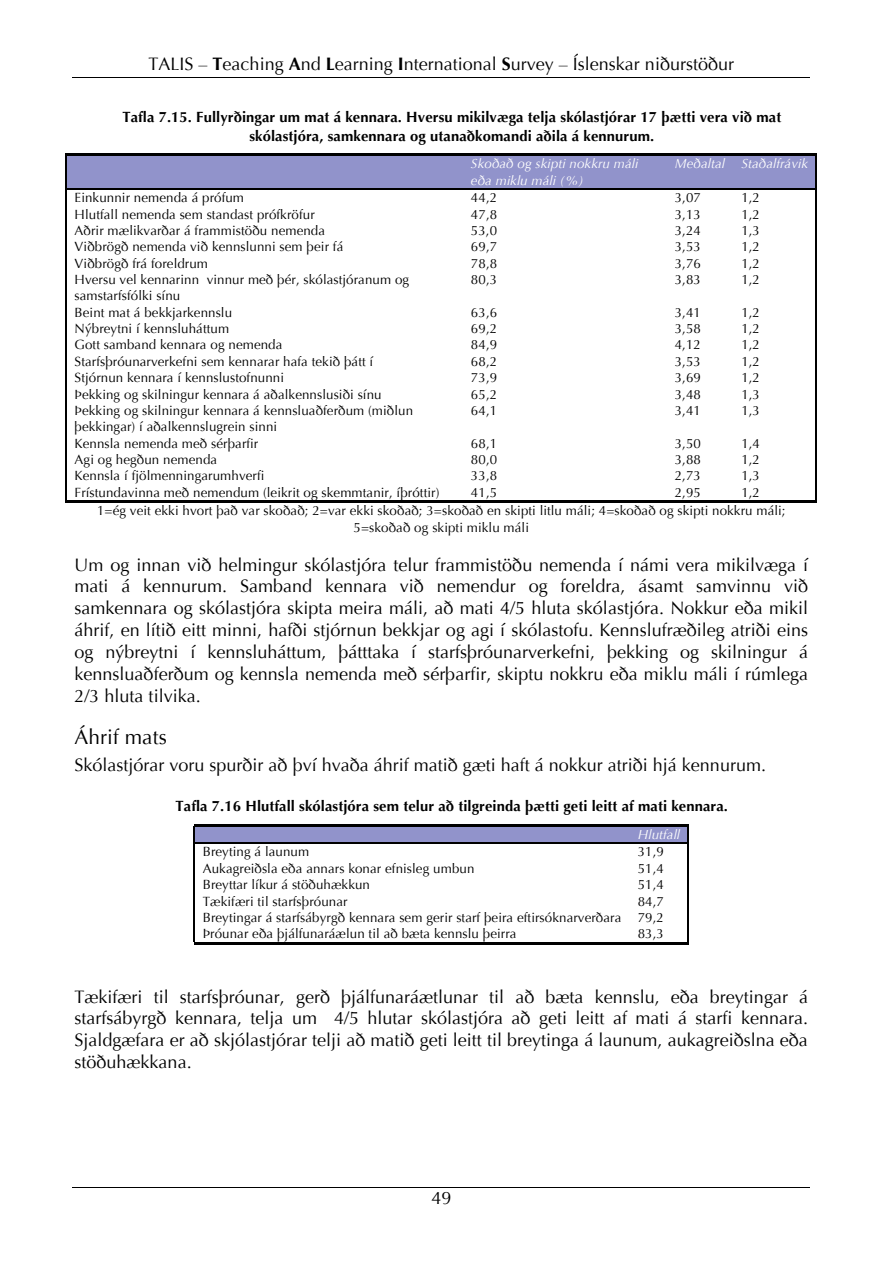
<style>
.page{position:relative;width:893px;height:1263px;background:#fff}
.page>*{position:absolute;margin:0;border:0;box-sizing:border-box;transform-origin:0 0}
.t1{font:20.85px "Optima";letter-spacing:.005em;color:#000}
.t2{font:18px/21.8px "Optima";color:#000;text-align:justify}
.t3{font:700 14.7px/18.3px "Optima";letter-spacing:.01em;color:#000;text-align:center}
.t4{font:13.35px/16.4px "Optima";letter-spacing:.005em;color:#000}
.t5{font:italic 13.35px/16.5px "Optima";letter-spacing:.005em;color:#fff}
.s1{font-weight:700}
</style>
<div class="page">
<hr style="left:72px;top:77px;width:738px;height:1px;background:#000">
<hr style="left:72px;top:1187px;width:738px;height:1px;background:#000">
<div style="left:67px;top:156px;width:396px;height:32px;background:#9193cb"></div>
<div style="left:463px;top:156px;width:203px;height:32px;background:#9193cb"></div>
<div style="left:666px;top:156px;width:67px;height:32px;background:#9193cb"></div>
<div style="left:733px;top:156px;width:82px;height:32px;background:#9193cb"></div>
<hr style="left:66px;top:154px;width:397px;height:2px;background:#000">
<hr style="left:465px;top:154px;width:201px;height:2px;background:#000">
<hr style="left:669px;top:154px;width:64px;height:2px;background:#000">
<hr style="left:735px;top:154px;width:80px;height:2px;background:#000">
<hr style="left:66px;top:156px;width:1px;height:32px;background:#000">
<hr style="left:815px;top:156px;width:2px;height:32px;background:#000">
<hr style="left:67px;top:188px;width:396px;height:2px;background:#000">
<hr style="left:464px;top:188px;width:202px;height:2px;background:#000">
<hr style="left:668px;top:188px;width:65px;height:2px;background:#000">
<hr style="left:734px;top:188px;width:81px;height:2px;background:#000">
<svg style="left:66px;top:188px;width:1px;height:84px"></svg>
<svg style="left:815px;top:188px;width:2px;height:84px"></svg>
<hr style="left:66px;top:272px;width:1px;height:32px;background:#000">
<hr style="left:815px;top:272px;width:2px;height:32px;background:#000">
<svg style="left:66px;top:304px;width:1px;height:98px"></svg>
<svg style="left:815px;top:304px;width:2px;height:98px"></svg>
<hr style="left:66px;top:402px;width:1px;height:33px;background:#000">
<hr style="left:815px;top:402px;width:2px;height:33px;background:#000">
<svg style="left:66px;top:435px;width:1px;height:66px"></svg>
<hr style="left:66px;top:501px;width:397px;height:2px;background:#000">
<hr style="left:464px;top:501px;width:202px;height:2px;background:#000">
<hr style="left:668px;top:501px;width:65px;height:2px;background:#000">
<hr style="left:734px;top:501px;width:81px;height:2px;background:#000">
<svg style="left:815px;top:435px;width:2px;height:68px"></svg>
<div style="left:195px;top:826px;width:434px;height:17px;background:#9193cb"></div>
<div style="left:629px;top:826px;width:58px;height:17px;background:#9193cb"></div>
<hr style="left:194px;top:824px;width:435px;height:2px;background:#000">
<hr style="left:632px;top:824px;width:55px;height:2px;background:#000">
<hr style="left:195px;top:843px;width:434px;height:1px;background:#000">
<hr style="left:630px;top:843px;width:57px;height:1px;background:#000">
<svg style="left:194px;top:826px;width:1px;height:116px"></svg>
<hr style="left:194px;top:942px;width:435px;height:2px;background:#000">
<hr style="left:630px;top:942px;width:57px;height:2px;background:#000">
<svg style="left:687px;top:824px;width:1px;height:120px"></svg>
<h2 class="t2" style="left:149px;top:54px;width:587px">TALIS – <span class="s1">T</span>eaching <span class="s1">A</span>nd <span class="s1">L</span>earning <span class="s1">I</span>nternational <span class="s1">S</span>urvey – Íslenskar niðurstöður</h2>
<p class="t3" style="left:122px;top:108px;width:660px">Tafla 7.15. Fullyrðingar um mat á kennara. Hversu mikilvæga telja skólastjórar 17 þætti vera við mat skólastjóra, samkennara og utanaðkomandi aðila á kennurum.</p>
<p class="t5" style="left:471px;top:156px;width:169px">Skoðað og skipti nokkru máli eða miklu máli (%)</p>
<p class="t5" style="left:675px;top:156px;width:135px">Meðaltal Staðalfrávik</p>
<p class="t4" style="left:75px;top:190px;width:171px">Einkunnir nemenda á prófum</p>
<p class="t4" style="left:471px;top:190px;width:28px">44,2</p>
<p class="t4" style="left:675px;top:190px;width:28px">3,07</p>
<p class="t4" style="left:741px;top:190px;width:20px">1,2</p>
<p class="t4" style="left:75px;top:206px;width:242px">Hlutfall nemenda sem standast prófkröfur</p>
<p class="t4" style="left:471px;top:206px;width:28px">47,8</p>
<p class="t4" style="left:675px;top:206px;width:28px">3,13</p>
<p class="t4" style="left:741px;top:206px;width:20px">1,2</p>
<p class="t4" style="left:75px;top:222px;width:252px">Aðrir mælikvarðar á frammistöðu nemenda</p>
<p class="t4" style="left:471px;top:222px;width:28px">53,0</p>
<p class="t4" style="left:675px;top:222px;width:28px">3,24</p>
<p class="t4" style="left:741px;top:222px;width:20px">1,3</p>
<p class="t4" style="left:75px;top:239px;width:270px">Viðbrögð nemenda við kennslunni sem þeir fá</p>
<p class="t4" style="left:471px;top:239px;width:28px">69,7</p>
<p class="t4" style="left:675px;top:239px;width:28px">3,53</p>
<p class="t4" style="left:741px;top:239px;width:20px">1,2</p>
<p class="t4" style="left:75px;top:255px;width:135px">Viðbrögð frá foreldrum</p>
<p class="t4" style="left:471px;top:255px;width:28px">78,8</p>
<p class="t4" style="left:675px;top:255px;width:28px">3,76</p>
<p class="t4" style="left:741px;top:255px;width:20px">1,2</p>
<p class="t4" style="left:75px;top:272px;width:336px">Hversu vel kennarinn vinnur með þér, skólastjóranum og samstarfsfólki sínu</p>
<p class="t4" style="left:471px;top:272px;width:28px">80,3</p>
<p class="t4" style="left:675px;top:272px;width:28px">3,83</p>
<p class="t4" style="left:741px;top:272px;width:20px">1,2</p>
<p class="t4" style="left:75px;top:304px;width:159px">Beint mat á bekkjarkennslu</p>
<p class="t4" style="left:471px;top:304px;width:28px">63,6</p>
<p class="t4" style="left:675px;top:304px;width:28px">3,41</p>
<p class="t4" style="left:741px;top:304px;width:20px">1,2</p>
<p class="t4" style="left:75px;top:321px;width:156px">Nýbreytni í kennsluháttum</p>
<p class="t4" style="left:471px;top:321px;width:28px">69,2</p>
<p class="t4" style="left:675px;top:321px;width:28px">3,58</p>
<p class="t4" style="left:741px;top:321px;width:20px">1,2</p>
<p class="t4" style="left:75px;top:337px;width:209px">Gott samband kennara og nemenda</p>
<p class="t4" style="left:471px;top:337px;width:28px">84,9</p>
<p class="t4" style="left:675px;top:337px;width:28px">4,12</p>
<p class="t4" style="left:741px;top:337px;width:20px">1,2</p>
<p class="t4" style="left:75px;top:353px;width:300px">Starfsþróunarverkefni sem kennarar hafa tekið þátt í</p>
<p class="t4" style="left:471px;top:353px;width:28px">68,2</p>
<p class="t4" style="left:675px;top:353px;width:28px">3,53</p>
<p class="t4" style="left:741px;top:353px;width:20px">1,2</p>
<p class="t4" style="left:75px;top:370px;width:211px">Stjórnun kennara í kennslustofnunni</p>
<p class="t4" style="left:471px;top:370px;width:28px">73,9</p>
<p class="t4" style="left:675px;top:370px;width:28px">3,69</p>
<p class="t4" style="left:741px;top:370px;width:20px">1,2</p>
<p class="t4" style="left:75px;top:386px;width:309px">Þekking og skilningur kennara á aðalkennslusiði sínu</p>
<p class="t4" style="left:471px;top:386px;width:28px">65,2</p>
<p class="t4" style="left:675px;top:386px;width:28px">3,48</p>
<p class="t4" style="left:741px;top:386px;width:20px">1,3</p>
<p class="t4" style="left:75px;top:402px;width:340px">Þekking og skilningur kennara á kennsluaðferðum (miðlun þekkingar) í aðalkennslugrein sinni</p>
<p class="t4" style="left:471px;top:402px;width:28px">64,1</p>
<p class="t4" style="left:675px;top:402px;width:28px">3,41</p>
<p class="t4" style="left:741px;top:402px;width:20px">1,3</p>
<p class="t4" style="left:75px;top:435px;width:185px">Kennsla nemenda með sérþarfir</p>
<p class="t4" style="left:471px;top:435px;width:28px">68,1</p>
<p class="t4" style="left:675px;top:435px;width:28px">3,50</p>
<p class="t4" style="left:741px;top:435px;width:20px">1,4</p>
<p class="t4" style="left:75px;top:452px;width:144px">Agi og hegðun nemenda</p>
<p class="t4" style="left:471px;top:452px;width:28px">80,0</p>
<p class="t4" style="left:675px;top:452px;width:28px">3,88</p>
<p class="t4" style="left:741px;top:452px;width:20px">1,2</p>
<p class="t4" style="left:75px;top:468px;width:191px">Kennsla í fjölmenningarumhverfi</p>
<p class="t4" style="left:471px;top:468px;width:28px">33,8</p>
<p class="t4" style="left:675px;top:468px;width:28px">2,73</p>
<p class="t4" style="left:741px;top:468px;width:20px">1,3</p>
<p class="t4" style="left:75px;top:484px;width:366px">Frístundavinna með nemendum (leikrit og skemmtanir, íþróttir)</p>
<p class="t4" style="left:471px;top:484px;width:28px">41,5</p>
<p class="t4" style="left:675px;top:484px;width:28px">2,95</p>
<p class="t4" style="left:97px;top:483px;width:690px;line-height:18.8px;text-indent:644px">1,2<br>1=ég veit ekki hvort það var skoðað; 2=var ekki skoðað; 3=skoðað en skipti litlu máli; 4=skoðað og skipti nokkru máli;</p>
<p class="t4" style="left:354px;top:519px;width:177px">5=skoðað og skipti miklu máli</p>
<p class="t2" style="left:75px;top:554px;width:735px">Um og innan við helmingur skólastjóra telur frammistöðu nemenda í námi vera mikilvæga í mati á kennurum. Samband kennara við nemendur og foreldra, ásamt samvinnu við samkennara og skólastjóra skipta meira máli, að mati 4/5 hluta skólastjóra. Nokkur eða mikil áhrif, en lítið eitt minni, hafði stjórnun bekkjar og agi í skólastofu. Kennslufræðileg atriði eins og nýbreytni í kennsluháttum, þátttaka í starfsþróunarverkefni, þekking og skilningur á kennsluaðferðum og kennsla nemenda með sérþarfir, skiptu nokkru eða miklu máli í rúmlega 2/3 hluta tilvika.</p>
<h1 class="t1" style="left:75px;top:725px;width:94px">Áhrif mats</h1>
<h2 class="t2" style="left:75px;top:755px;width:693px">Skólastjórar voru spurðir að því hvaða áhrif matið gæti haft á nokkur atriði hjá kennurum.</h2>
<p class="t3" style="left:176px;top:797px;width:554px">Tafla 7.16 Hlutfall skólastjóra sem telur að tilgreinda þætti geti leitt af mati kennara.</p>
<p class="t5" style="left:638px;top:826px;width:44px">Hlutfall</p>
<p class="t4" style="left:203px;top:844px;width:108px">Breyting á launum</p>
<p class="t4" style="left:638px;top:844px;width:28px">31,9</p>
<p class="t4" style="left:203px;top:860px;width:273px">Aukagreiðsla eða annars konar efnisleg umbun</p>
<p class="t4" style="left:638px;top:860px;width:28px">51,4</p>
<p class="t4" style="left:203px;top:876px;width:169px">Breyttar líkur á stöðuhækkun</p>
<p class="t4" style="left:638px;top:876px;width:28px">51,4</p>
<p class="t4" style="left:203px;top:893px;width:146px">Tækifæri til starfsþróunar</p>
<p class="t4" style="left:203px;top:893px;width:463px;text-align:justify;text-indent:435px">84,7<br>Breytingar á starfsábyrgð kennara sem gerir starf þeira eftirsóknarverðara 79,2<br>Þróunar eða þjálfunaráælun til að bæta kennslu þeirra</p>
<p class="t4" style="left:638px;top:926px;width:28px">83,3</p>
<p class="t2" style="left:75px;top:986px;width:735px">Tækifæri til starfsþróunar, gerð þjálfunaráætlunar til að bæta kennslu, eða breytingar á starfsábyrgð kennara, telja um 4/5 hlutar skólastjóra að geti leitt af mati á starfi kennara.<br>Sjaldgæfara er að skjólastjórar telji að matið geti leitt til breytinga á launum, aukagreiðslna eða stöðuhækkana.</p>
<h2 class="t2" style="left:431px;top:1187px;width:22px">49</h2>
</div>
